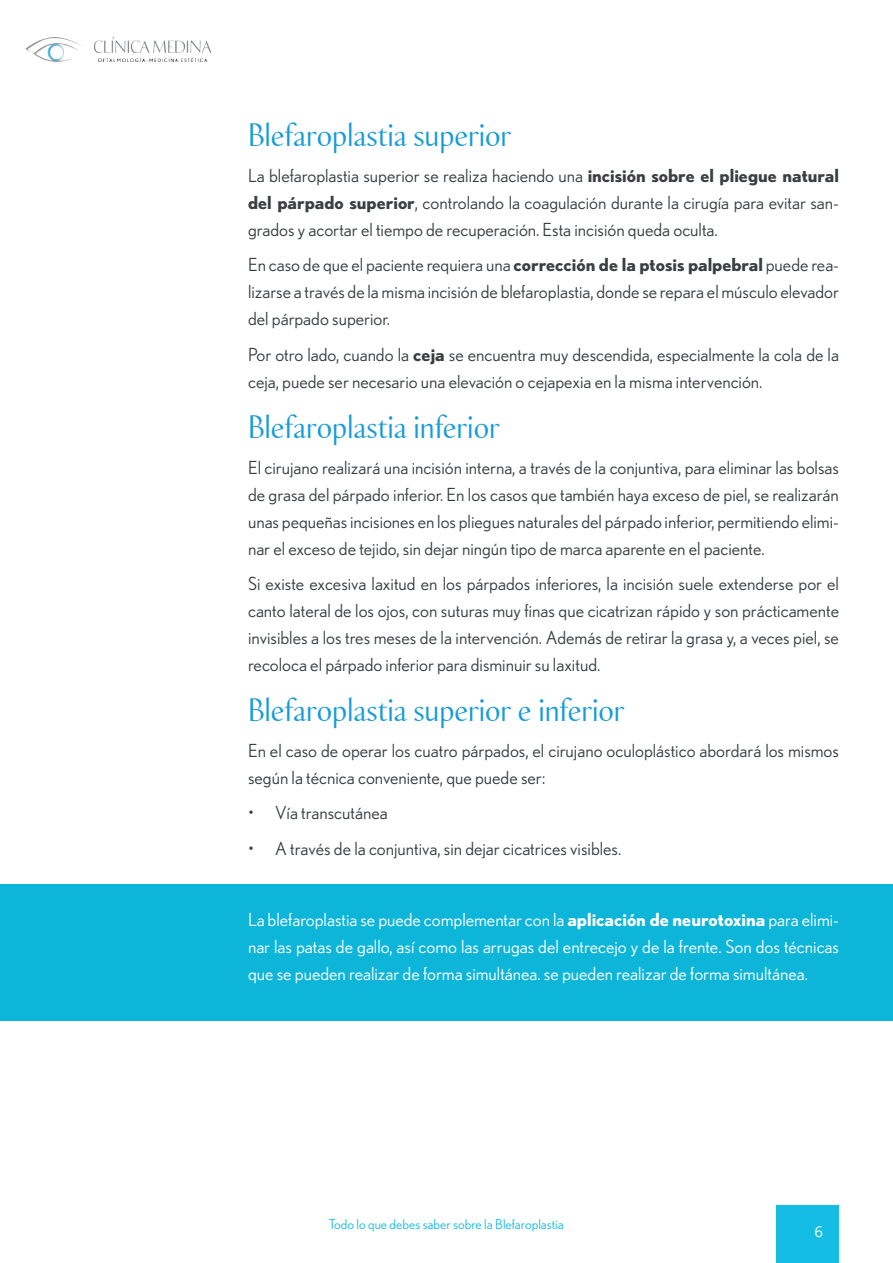
<style>
.page{position:relative;width:893px;height:1263px;background:#fff}
.page>*{position:absolute;margin:0;border:0;box-sizing:border-box;transform-origin:0 0}
.t1{font:28.5px "Buccellati";letter-spacing:.02em;color:#169bd8}
.t2{font:18px/27px "Nobel";color:#3b3f42;text-align:justify}
.t3{font:18px/27px "Nobel";color:#fff;text-align:justify}
.t4{font:15px "Open Sans";color:#fff}
.t5{font:13.5px "Nobel";color:#18bce1}
.s1{font-weight:700}
</style>
<div class="page">
<div style="left:777px;top:1205px;width:62px;height:58px;background:#15bce3"></div>
<img style="left:26px;top:37px;width:185px;height:25px">
<div style="left:0;top:885px;width:893px;height:136px;background:#0db5d9"></div>
<h1 class="t1" style="left:248px;top:117px;width:265px">Blefaroplastia superior</h1>
<p class="t2" style="left:248px;top:162px;width:592px">La blefaroplastia superior se realiza haciendo una <span class="s1">incisión sobre el pliegue natural del párpado superior</span>, controlando la coagulación durante la cirugía para evitar san&shy;grados y acortar el tiempo de recuperación. Esta incisión queda oculta.</p>
<p class="t2" style="left:248px;top:251px;width:592px">En caso de que el paciente requiera una <span class="s1">corrección de la ptosis palpebral</span> puede rea&shy;lizarse a través de la misma incisión de blefaroplastia, donde se repara el músculo elevador del párpado superior.</p>
<p class="t2" style="left:248px;top:341px;width:592px">Por otro lado, cuando la <span class="s1">ceja</span> se encuentra muy descendida, especialmente la cola de la ceja, puede ser necesario una elevación o cejapexia en la misma intervención.</p>
<h1 class="t1" style="left:248px;top:409px;width:253px">Blefaroplastia inferior</h1>
<p class="t2" style="left:248px;top:453px;width:592px">El cirujano realizará una incisión interna, a través de la conjuntiva, para eliminar las bolsas de grasa del párpado inferior. En los casos que también haya exceso de piel, se realizarán unas pequeñas incisiones en los pliegues naturales del párpado inferior, permitiendo elimi&shy;nar el exceso de tejido, sin dejar ningún tipo de marca aparente en el paciente.</p>
<p class="t2" style="left:248px;top:570px;width:592px">Si existe excesiva laxitud en los párpados inferiores, la incisión suele extenderse por el canto lateral de los ojos, con suturas muy finas que cicatrizan rápido y son prácticamente invisibles a los tres meses de la intervención. Además de retirar la grasa y, a veces piel, se recoloca el párpado inferior para disminuir su laxitud.</p>
<h1 class="t1" style="left:248px;top:692px;width:378px">Blefaroplastia superior e inferior</h1>
<p class="t2" style="left:248px;top:736px;width:592px">En el caso de operar los cuatro párpados, el cirujano oculoplástico abordará los mismos según la técnica conveniente, que puede ser:</p>
<p class="t2" style="left:248px;top:799px;width:141px">• Vía transcutánea</p>
<p class="t2" style="left:248px;top:834px;width:375px">• A través de la conjuntiva, sin dejar cicatrices visibles.</p>
<p class="t3" style="left:248px;top:905px;width:592px">La blefaroplastia se puede complementar con la <span class="s1">aplicación de neurotoxina</span> para elimi&shy;nar las patas de gallo, así como las arrugas del entrecejo y de la frente. Son dos técnicas que se pueden realizar de forma simultánea. se pueden realizar de forma simultánea.</p>
<p class="t5" style="left:329px;top:1216px;width:236px">Todo lo que debes saber sobre la Blefaroplastia</p>
<p class="t4" style="left:815px;top:1221px;width:10px">6</p>
</div>
